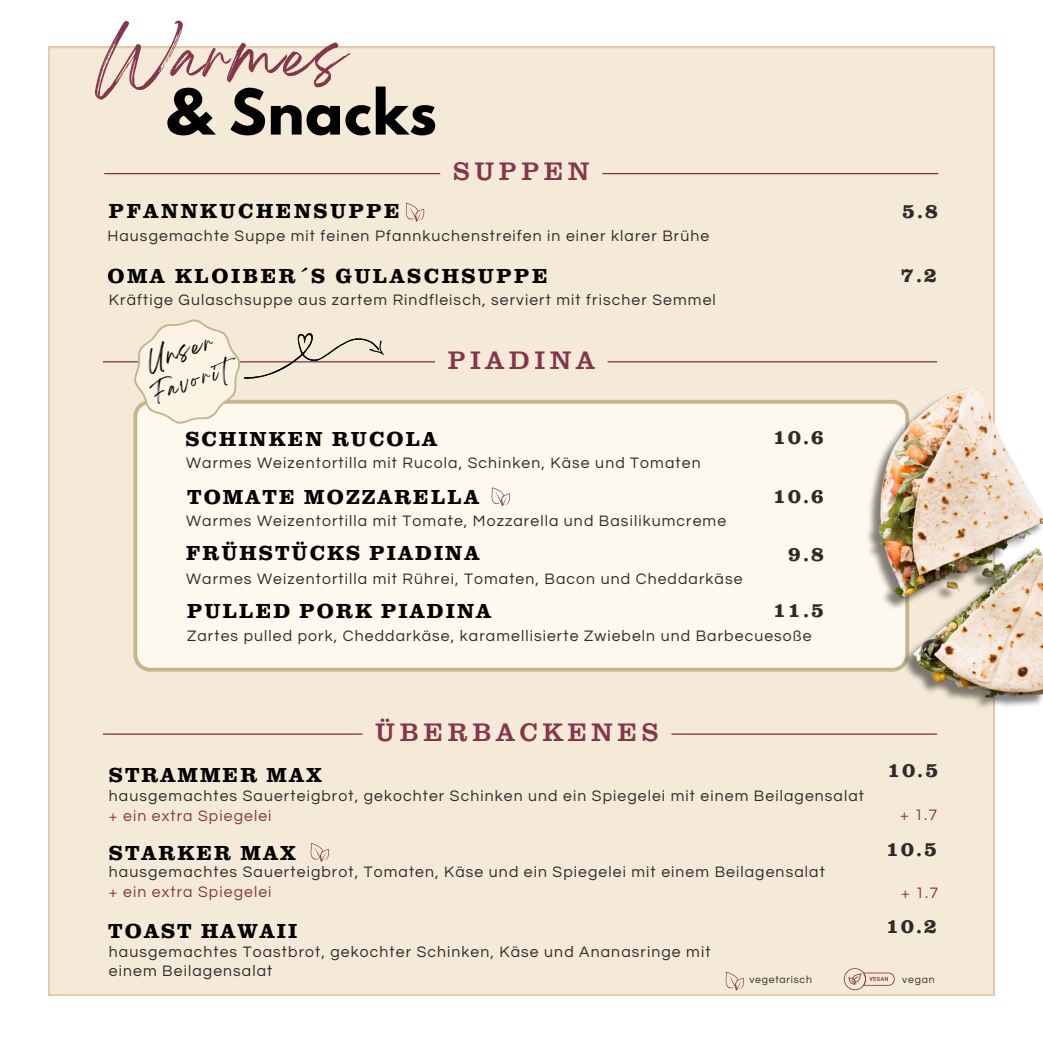
<style>
.page{position:relative;width:1043px;height:1043px;background:#fff}
.page>*{position:absolute;margin:0;border:0;box-sizing:border-box;transform-origin:0 0}
.t1{font:700 55.82px "League Spartan";letter-spacing:.015em;color:#000}
.t2{font:55.65px "Breathing";letter-spacing:.035em;color:#85364b}
.t3{font:26.25px "Clarendon URW";letter-spacing:.175em;color:#85364b}
.t4{font:700 21px "Clarendon URW";letter-spacing:.1em;color:#000}
.t5{font:700 21px "Clarendon URW";letter-spacing:.12em;color:#000}
.t6{font:700 21px "Clarendon URW";letter-spacing:.07em;color:#2b2b2b}
.t7{font:20.82px "Breathing";color:#000}
.t8{font:18.72px "Breathing";color:#000}
.t9{font:15.75px/19.6px "Questrial";letter-spacing:.07em;color:#2b2b2b}
.t10{font:15.75px "Questrial";letter-spacing:.07em;color:#85364b}
.t11{font:10.5px "Questrial";letter-spacing:.07em;color:#2b2b2b}
</style>
<div class="page">
<div style="left:48px;top:47px;width:945px;height:948px;background:#f5ead8"></div>
<hr style="left:104px;top:173px;width:834px;height:1px;background:#85364b">
<svg style="left:406px;top:203px;width:18px;height:18px"></svg>
<svg style="left:725px;top:971px;width:18px;height:18px"></svg>
<svg style="left:843px;top:967px;width:51px;height:22px"></svg>
<hr style="left:103px;top:361px;width:833px;height:1px;background:#85364b">
<div style="left:133px;top:399px;width:624px;height:272px;background:#fef9ee"></div>
<img style="left:757px;top:345px;width:285px;height:436px">
<svg style="left:133px;top:319px;width:251px;height:105px;background:#f1e7d6"></svg>
<div style="left:440px;top:158px;width:162px;height:36px;background:#f5ead8;border-radius:9px"></div>
<div style="left:435px;top:346px;width:172px;height:37px;background:#f5ead8;border-radius:9px"></div>
<hr style="left:103px;top:733px;width:833px;height:1px;background:#85364b">
<div style="left:362px;top:718px;width:309px;height:37px;background:#f5ead8;border-radius:9px"></div>
<svg style="left:310px;top:842px;width:19px;height:19px"></svg>
<svg style="left:489px;top:487px;width:21px;height:18px"></svg>
<p class="t2" style="left:96px;top:40px;width:250px">Warmes</p>
<p class="t1" style="left:166px;top:84px;width:272px">&amp; Snacks</p>
<p class="t5" style="left:109px;top:204px;width:292px">PFANNKUCHENSUPPE</p>
<p class="t3" style="left:453px;top:162px;width:138px">SUPPEN</p>
<p class="t9" style="left:107px;top:227px;width:603px">Hausgemachte Suppe mit feinen Pfannkuchenstreifen in einer klarer Brühe</p>
<p class="t6" style="left:901px;top:203px;width:38px">5.8</p>
<h4 class="t5" style="left:107px;top:268px;width:441px">OMA KLOIBER´S GULASCHSUPPE</h4>
<p class="t6" style="left:900px;top:267px;width:38px">7.2</p>
<h4 class="t9" style="left:109px;top:290px;width:608px">Kräftige Gulaschsuppe aus zartem Rindfleisch, serviert mit frischer Semmel</h4>
<p class="t7" style="left:145px;top:356px;width:70px;rotate:-19deg">Unser</p>
<p class="t8" style="left:150px;top:389px;width:81px;rotate:-19deg">Favorit</p>
<h4 class="t3" style="left:447px;top:351px;width:148px">PIADINA</h4>
<p class="t4" style="left:185px;top:432px;width:253px">SCHINKEN RUCOLA</p>
<p class="t6" style="left:773px;top:430px;width:52px">10.6</p>
<h4 class="t9" style="left:186px;top:453px;width:516px">Warmes Weizentortilla mit Rucola, Schinken, Käse und Tomaten</h4>
<h4 class="t4" style="left:187px;top:490px;width:293px">TOMATE MOZZARELLA</h4>
<h2 class="t9" style="left:186px;top:511px;width:541px">Warmes Weizentortilla mit Tomate, Mozzarella und Basilikumcreme</h2>
<h1 class="t4" style="left:186px;top:546px;width:295px">FRÜHSTÜCKS PIADINA</h1>
<p class="t9" style="left:186px;top:569px;width:558px">Warmes Weizentortilla mit Rührei, Tomaten, Bacon und Cheddarkäse</p>
<p class="t6" style="left:773px;top:489px;width:52px">10.6</p>
<h6 class="t6" style="left:787px;top:547px;width:38px">9.8</h6>
<p class="t4" style="left:187px;top:603px;width:305px">PULLED PORK PIADINA</p>
<h5 class="t9" style="left:187px;top:626px;width:625px">Zartes pulled pork, Cheddarkäse, karamellisierte Zwiebeln und Barbecuesoße</h5>
<h5 class="t6" style="left:773px;top:602px;width:52px">11.5</h5>
<p class="t4" style="left:109px;top:767px;width:215px">STRAMMER MAX</p>
<p class="t3" style="left:375px;top:723px;width:285px">ÜBERBACKENES</p>
<h4 class="t9" style="left:109px;top:786px;width:756px">hausgemachtes Sauerteigbrot, gekochter Schinken und ein Spiegelei mit einem Beilagensalat</h4>
<p class="t10" style="left:109px;top:807px;width:164px">+ ein extra Spiegelei</p>
<h5 class="t4" style="left:109px;top:845px;width:188px">STARKER MAX</h5>
<p class="t9" style="left:109px;top:862px;width:717px">hausgemachtes Sauerteigbrot, Tomaten, Käse und ein Spiegelei mit einem Beilagensalat</p>
<p class="t10" style="left:109px;top:883px;width:164px">+ ein extra Spiegelei</p>
<p class="t4" style="left:108px;top:923px;width:191px">TOAST HAWAII</p>
<p class="t6" style="left:887px;top:762px;width:52px">10.5</p>
<p class="t10" style="left:899px;top:806px;width:38px">+ 1.7</p>
<p class="t6" style="left:885px;top:841px;width:52px">10.5</p>
<h5 class="t10" style="left:900px;top:885px;width:38px">+ 1.7</h5>
<h4 class="t6" style="left:885px;top:918px;width:52px">10.2</h4>
<h5 class="t9" style="left:109px;top:941px;width:603px">hausgemachtes Toastbrot, gekochter Schinken, Käse und Ananasringe mit einem Beilagensalat</h5>
<h4 class="t11" style="left:749px;top:973px;width:64px">vegetarisch</h4>
<p class="t11" style="left:901px;top:973px;width:34px">vegan</p>
</div>
